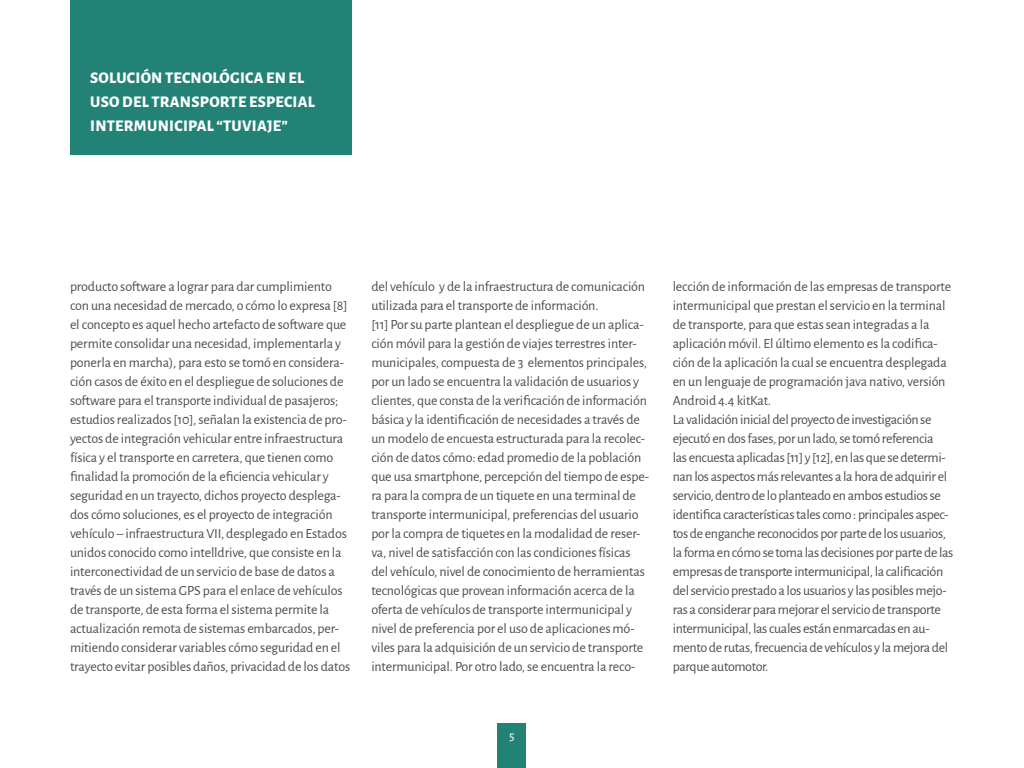
<style>
.page{position:relative;width:1024px;height:768px;background:#fff}
.page>*{position:absolute;margin:0;border:0;box-sizing:border-box;transform-origin:0 0}
.Cuerpo_de_texto{font:800 16px/24px "Alegreya Sans";letter-spacing:.02em;color:#fff}
.Cuerpo_de_texto-2{font:14px/19px "Alegreya Sans";letter-spacing:-.01em;color:#4b4c4d}
.t1{font:500 13px "Alegreya Sans";color:#e9f3f1}
</style>
<div class="page">
<div style="left:498px;top:723px;width:28px;height:45px;background:#238276"></div>
<div style="left:70px;top:0;width:281px;height:155px;background:#238276"></div>
<p class="Cuerpo_de_texto" style="left:90px;top:64px;width:226px">SOLUCIÓN TECNOLÓGICA EN EL<br>USO DEL TRANSPORTE ESPECIAL<br>INTERMUNICIPAL “TUVIAJE”</p>
<p class="Cuerpo_de_texto-2" style="left:70px;top:276px;width:282px">producto software a lograr para dar cumplimiento con una necesidad de mercado, o cómo lo expresa [8] el concepto es aquel hecho artefacto de software que permite consolidar una necesidad, implementarla y ponerla en marcha), para esto se tomó en considera&shy;ción casos de éxito en el despliegue de soluciones de software para el transporte individual de pasajeros; estudios realizados [10], señalan la existencia de pro&shy;yectos de integración vehicular entre infraestructura física y el transporte en carretera, que tienen como finalidad la promoción de la eficiencia vehicular y seguridad en un trayecto, dichos proyecto desplega&shy;dos cómo soluciones, es el proyecto de integración vehículo – infraestructura VII, desplegado en Estados unidos conocido como intelldrive, que consiste en la interconectividad de un servicio de base de datos a través de un sistema GPS para el enlace de vehículos de transporte, de esta forma el sistema permite la actualización remota de sistemas embarcados, per&shy;mitiendo considerar variables cómo seguridad en el trayecto evitar posibles daños, privacidad de los datos</p>
<p class="Cuerpo_de_texto-2" style="left:371px;top:276px;width:275px">del vehículo y de la infraestructura de comunicación utilizada para el transporte de información.</p>
<p class="Cuerpo_de_texto-2" style="left:371px;top:314px;width:279px">[11] Por su parte plantean el despliegue de un aplica&shy;ción móvil para la gestión de viajes terrestres inter&shy;municipales, compuesta de 3 elementos principales, por un lado se encuentra la validación de usuarios y clientes, que consta de la verificación de información básica y la identificación de necesidades a través de un modelo de encuesta estructurada para la recolec&shy;ción de datos cómo: edad promedio de la población que usa smartphone, percepción del tiempo de espe&shy;ra para la compra de un tiquete en una terminal de transporte intermunicipal, preferencias del usuario por la compra de tiquetes en la modalidad de reser&shy;va, nivel de satisfacción con las condiciones físicas del vehículo, nivel de conocimiento de herramientas tecnológicas que provean información acerca de la oferta de vehículos de transporte intermunicipal y nivel de preferencia por el uso de aplicaciones mó&shy;viles para la adquisición de un servicio de transporte intermunicipal. Por otro lado, se encuentra la reco-</p>
<p class="Cuerpo_de_texto-2" style="left:673px;top:276px;width:280px">lección de información de las empresas de transporte intermunicipal que prestan el servicio en la terminal de transporte, para que estas sean integradas a la aplicación móvil. El último elemento es la codifica&shy;ción de la aplicación la cual se encuentra desplegada en un lenguaje de programación java nativo, versión Android 4.4 kitKat.</p>
<p class="Cuerpo_de_texto-2" style="left:673px;top:409px;width:282px">La validación inicial del proyecto de investigación se ejecutó en dos fases, por un lado, se tomó referencia<br>las encuesta aplicadas [11] y [12], en las que se determi&shy;nan los aspectos más relevantes a la hora de adquirir el servicio, dentro de lo planteado en ambos estudios se identifica características tales como : principales aspec&shy;tos de enganche reconocidos por parte de los usuarios, la forma en cómo se toma las decisiones por parte de las empresas de transporte intermunicipal, la calificación del servicio prestado a los usuarios y las posibles mejo&shy;ras a considerar para mejorar el servicio de transporte intermunicipal, las cuales están enmarcadas en au&shy;mento de rutas, frecuencia de vehículos y la mejora del parque automotor.</p>
<p class="t1" style="left:509px;top:727px;width:7px">5</p>
</div>
